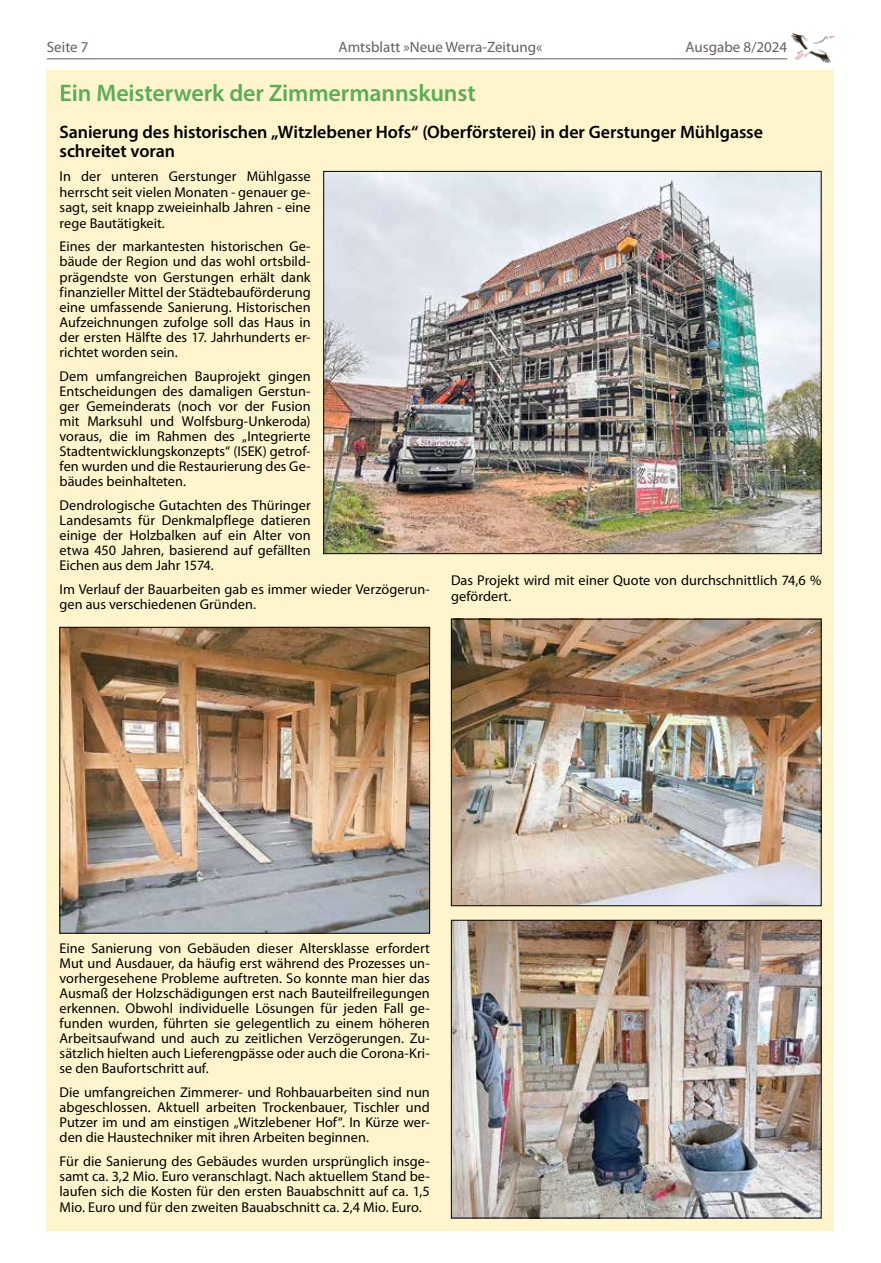
<style>
.page{position:relative;width:881px;height:1263px;background:#fff}
.page>*{position:absolute;margin:0;border:0;box-sizing:border-box;transform-origin:0 0}
.t1{font:600 24px "Myriad Pro";letter-spacing:-.005em;color:#5aae57}
.t2{font:600 18px/19.6px "Myriad Pro";letter-spacing:-.005em;color:#000}
.t3{font:15px "Myriad Pro";color:#66605c}
.t4{font:14.25px/15.1px "Myriad Pro";letter-spacing:.005em;color:#000;text-align:justify}
</style>
<div class="page">
<hr style="left:47px;top:58px;width:740px;height:1px;background:#66605c">
<img style="left:791px;top:33px;width:42px;height:30px">
<div style="left:47px;top:70px;width:786px;height:1161px;background:#fff5cd"></div>
<img style="left:62px;top:629px;width:365px;height:302px">
<div style="left:60px;top:627px;width:369px;height:306px;border:1px solid #000"></div>
<img style="left:453px;top:621px;width:366px;height:283px">
<div style="left:451px;top:619px;width:370px;height:287px;border:1px solid #000"></div>
<img style="left:453px;top:922px;width:366px;height:294px">
<div style="left:451px;top:920px;width:370px;height:298px;border:1px solid #000"></div>
<img style="left:325px;top:173px;width:494px;height:379px">
<p class="t3" style="left:47px;top:37px;width:43px">Seite 7</p>
<p class="t3" style="left:338px;top:37px;width:205px">Amtsblatt »Neue Werra-Zeitung«</p>
<p class="t3" style="left:685px;top:37px;width:103px">Ausgabe 8/2024</p>
<h1 class="t1" style="left:60px;top:78px;width:417px">Ein Meisterwerk der Zimmermannskunst</h1>
<p class="t2" style="left:60px;top:121px;width:704px">Sanierung des historischen „Witzlebener Hofs“ (Oberförsterei) in der Gerstunger Mühlgasse schreitet voran</p>
<p class="t4" style="left:60px;top:168px;width:252px;line-height:15.6px">In der unteren Gerstunger Mühlgasse herrscht seit vielen Monaten - genauer ge&shy;sagt, seit knapp zweieinhalb Jahren - eine rege Bautätigkeit.</p>
<p class="t4" style="left:60px;top:239px;width:252px">Eines der markantesten historischen Ge&shy;bäude der Region und das wohl ortsbild&shy;prägendste von Gerstungen erhält dank finanzieller Mittel der Städtebauförderung eine umfassende Sanierung. Historischen Aufzeichnungen zufolge soll das Haus in der ersten Hälfte des 17. Jahrhunderts er&shy;richtet worden sein.</p>
<p class="t4" style="left:60px;top:368px;width:252px">Dem umfangreichen Bauprojekt gingen Entscheidungen des damaligen Gerstun&shy;ger Gemeinderats (noch vor der Fusion mit Marksuhl und Wolfsburg-Unkeroda) voraus, die im Rahmen des „Integrierte Stadtentwicklungskonzepts“ (ISEK) getrof&shy;fen wurden und die Restaurierung des Ge&shy;bäudes beinhalteten.</p>
<p class="t4" style="left:60px;top:497px;width:252px">Dendrologische Gutachten des Thüringer Landesamts für Denkmalpflege datieren einige der Holzbalken auf ein Alter von etwa 450 Jahren, basierend auf gefällten Eichen aus dem Jahr 1574.</p>
<p class="t4" style="left:60px;top:581px;width:371px">Im Verlauf der Bauarbeiten gab es immer wieder Verzögerun&shy;gen aus verschiedenen Gründen.</p>
<p class="t4" style="left:451px;top:572px;width:371px;line-height:15.6px">Das Projekt wird mit einer Quote von durchschnittlich 74,6 % gefördert.</p>
<p class="t4" style="left:60px;top:940px;width:371px">Eine Sanierung von Gebäuden dieser Altersklasse erfordert Mut und Ausdauer, da häufig erst während des Prozesses un&shy;vorhergesehene Probleme auftreten. So konnte man hier das Ausmaß der Holzschädigungen erst nach Bauteilfreilegungen erkennen. Obwohl individuelle Lösungen für jeden Fall ge&shy;funden wurden, führten sie gelegentlich zu einem höheren Arbeitsaufwand und auch zu zeitlichen Verzögerungen. Zu&shy;sätzlich hielten auch Lieferengpässe oder auch die Corona-Kri&shy;se den Baufortschritt auf.</p>
<p class="t4" style="left:60px;top:1084px;width:371px">Die umfangreichen Zimmerer- und Rohbauarbeiten sind nun abgeschlossen. Aktuell arbeiten Trockenbauer, Tischler und Putzer im und am einstigen „Witzlebener Hof“. In Kürze wer&shy;den die Haustechniker mit ihren Arbeiten beginnen.</p>
<p class="t4" style="left:60px;top:1153px;width:371px">Für die Sanierung des Gebäudes wurden ursprünglich insge&shy;samt ca. 3,2 Mio. Euro veranschlagt. Nach aktuellem Stand be&shy;laufen sich die Kosten für den ersten Bauabschnitt auf ca. 1,5<br>Mio. Euro und für den zweiten Bauabschnitt ca. 2,4 Mio. Euro.</p>
</div>
